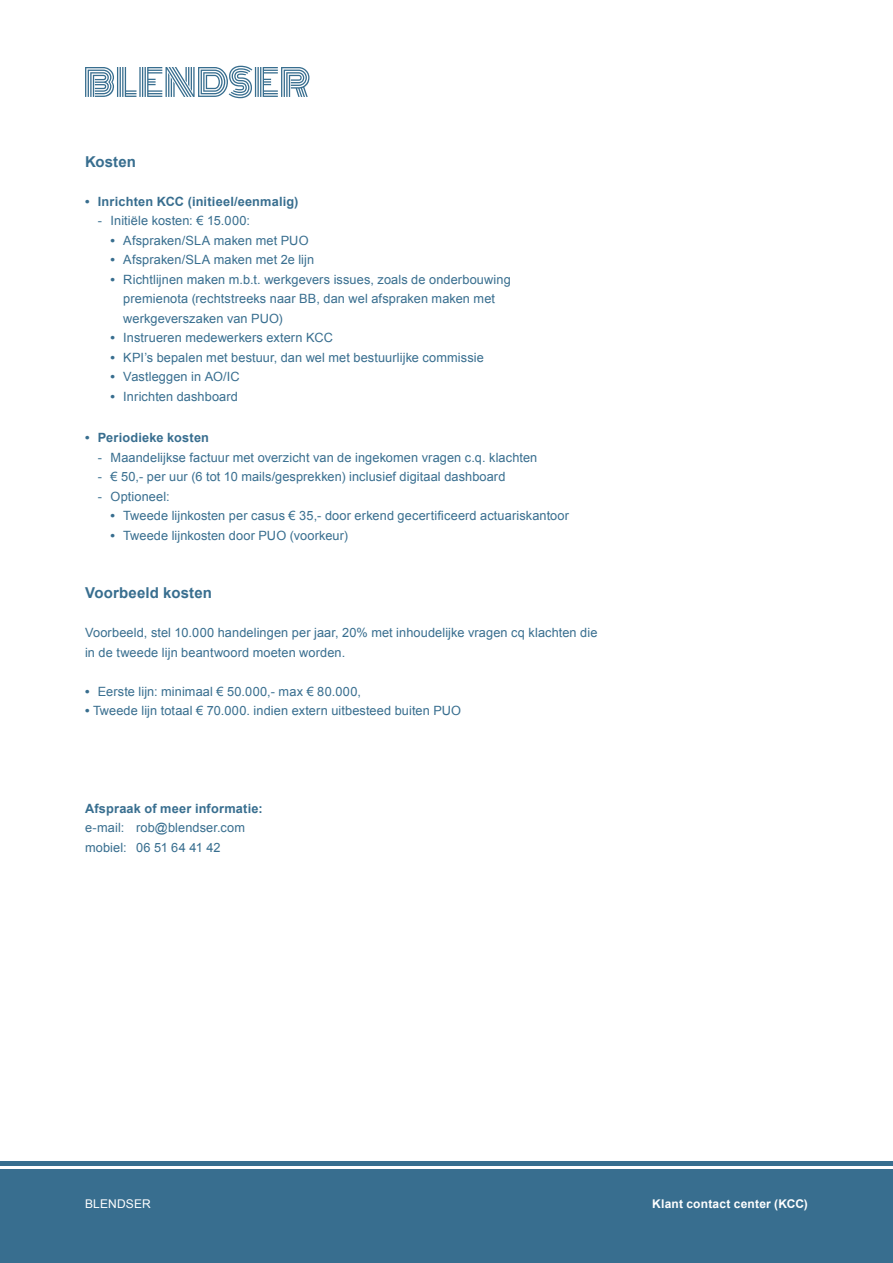
<style>
.page{position:relative;width:893px;height:1263px;background:#fff}
.page>*{position:absolute;margin:0;border:0;box-sizing:border-box;transform-origin:0 0}
.Tussenkop{font:700 15px "Arial";letter-spacing:.01em;color:#386e8f}
.Platte_tekst{font:12.75px/19.5px "Arial";letter-spacing:.01em;color:#386e8f}
.Platte_tekst-2{font:700 12.75px "Arial";letter-spacing:.015em;color:#386e8f}
.t1{font:700 12px "Arial";letter-spacing:.015em;color:#fff}
.t2{font:12px "Arial";letter-spacing:.01em;color:#fff}
.s1{font-weight:700}
</style>
<div class="page">
<hr style="left:0;top:1161px;width:893px;height:4px;background:#386e8f">
<div style="left:0;top:1169px;width:893px;height:94px;background:#386e8f"></div>
<svg style="left:85px;top:66px;width:224px;height:32px"></svg>
<p class="Tussenkop" style="left:85px;top:152px;width:53px">Kosten</p>
<p class="Platte_tekst-2" style="left:85px;top:193px;width:215px">• Inrichten KCC (initieel/eenmalig)</p>
<p class="Platte_tekst" style="left:98px;top:211px;width:154px">- Initiële kosten: € 15.000:</p>
<p class="Platte_tekst" style="left:111px;top:231px;width:200px"><span class="s1">•</span> Afspraken/SLA maken met PUO</p>
<p class="Platte_tekst" style="left:111px;top:250px;width:205px"><span class="s1">•</span> Afspraken/SLA maken met 2e lijn</p>
<p class="Platte_tekst" style="left:123px;top:270px;width:389px;text-indent:-13px"><span class="s1">•</span> Richtlijnen maken m.b.t. werkgevers issues, zoals de onderbouwing premienota (rechtstreeks naar BB, dan wel afspraken maken met werkgeverszaken van PUO)</p>
<p class="Platte_tekst" style="left:111px;top:328px;width:224px"><span class="s1">•</span> Instrueren medewerkers extern KCC</p>
<p class="Platte_tekst" style="left:111px;top:348px;width:375px"><span class="s1">•</span> KPI’s bepalen met bestuur, dan wel met bestuurlijke commissie</p>
<p class="Platte_tekst" style="left:111px;top:367px;width:131px"><span class="s1">•</span> Vastleggen in AO/IC</p>
<p class="Platte_tekst" style="left:111px;top:387px;width:129px"><span class="s1">•</span> Inrichten dashboard</p>
<p class="Platte_tekst-2" style="left:85px;top:429px;width:126px">• Periodieke kosten</p>
<p class="Platte_tekst" style="left:98px;top:447px;width:441px">- Maandelijkse factuur met overzicht van de ingekomen vragen c.q. klachten</p>
<p class="Platte_tekst" style="left:98px;top:467px;width:409px">- € 50,- per uur (6 tot 10 mails/gesprekken) inclusief digitaal dashboard</p>
<p class="Platte_tekst" style="left:98px;top:486px;width:73px">- Optioneel:</p>
<p class="Platte_tekst" style="left:111px;top:506px;width:460px"><span class="s1">•</span> Tweede lijnkosten per casus € 35,- door erkend gecertificeerd actuariskantoor</p>
<p class="Platte_tekst" style="left:111px;top:525px;width:239px"><span class="s1">•</span> Tweede lijnkosten door PUO (voorkeur)</p>
<p class="Tussenkop" style="left:85px;top:583px;width:128px">Voorbeeld kosten</p>
<p class="Platte_tekst" style="left:85px;top:623px;width:514px">Voorbeeld, stel 10.000 handelingen per jaar, 20% met inhoudelijke vragen cq klachten die in de tweede lijn beantwoord moeten worden.</p>
<p class="Platte_tekst" style="left:85px;top:681px;width:278px"><span class="s1">•</span> Eerste lijn: minimaal € 50.000,- max € 80.000,</p>
<p class="Platte_tekst" style="left:85px;top:701px;width:378px"><span class="s1">•</span> Tweede lijn totaal € 70.000. indien extern uitbesteed buiten PUO</p>
<p class="Platte_tekst-2" style="left:85px;top:800px;width:179px">Afspraak of meer informatie:</p>
<p class="Platte_tekst" style="left:85px;top:818px;width:162px">e-mail: rob@blendser.com</p>
<p class="Platte_tekst" style="left:85px;top:837px;width:137px">mobiel: 06 51 64 41 42</p>
<p class="t2" style="left:85px;top:1196px;width:67px">BLENDSER</p>
<p class="t1" style="left:652px;top:1196px;width:157px">Klant contact center (KCC)</p>
</div>
